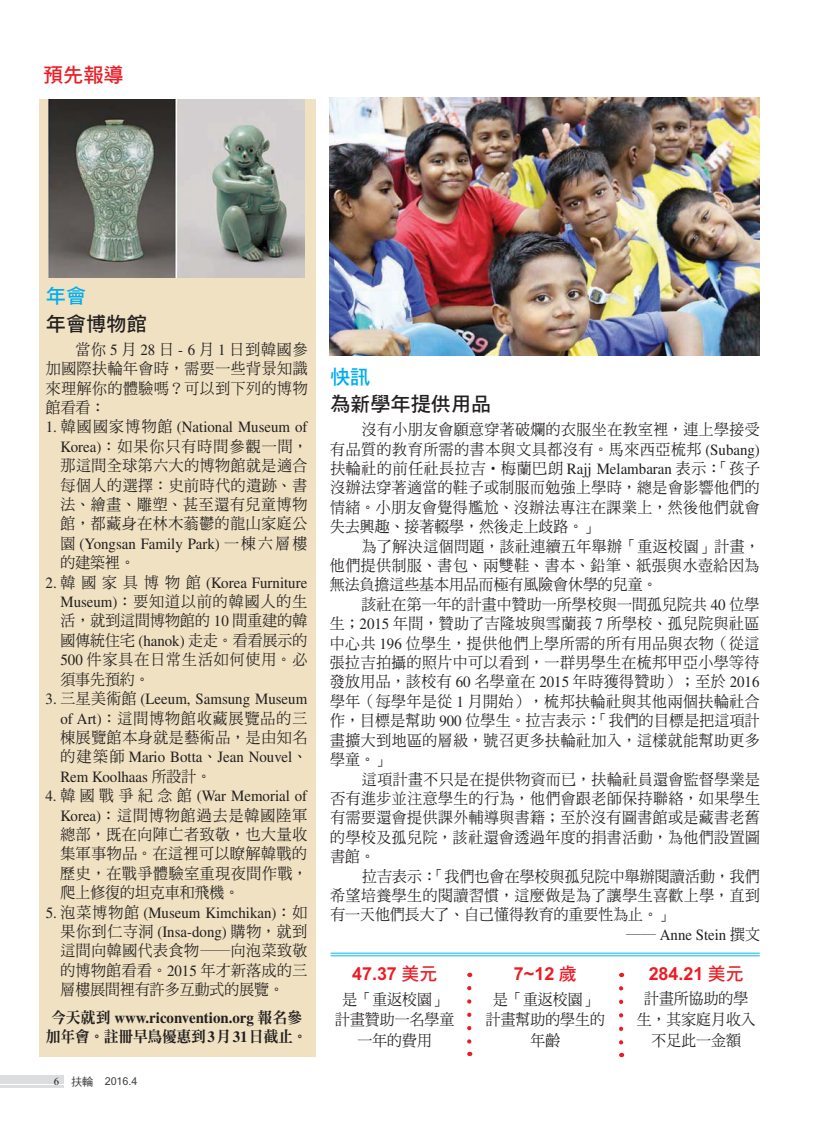
<style>
.page{position:relative;width:830px;height:1148px;background:#fff}
.page>*{position:absolute;margin:0;border:0;box-sizing:border-box;transform-origin:0 0}
.t1{font:20.1px "DF Hei Std W7 E Ten B5 H";color:#231f20}
.t2{font:20.1px "DF Hei Std W7 E Ten B5 H";color:#ed1c24}
.t3{font:20.1px "DF Hei Std W7 E Ten B5 H";color:#00aeef}
.t4{font:700 17.85px "Arial";color:#ed1c24}
.t5{font:15.6px/19.4px "DF Ming Std W5 E Ten B5 H";letter-spacing:.035em;color:#231f20;text-align:justify;scale:.95 1}
.t6{font:15.6px/19.4px "Times LT Std";color:#231f20;scale:.95 1}
.t7{font:15.6px/20.9px "DF Ming Std W5 E Ten B5 H";color:#231f20;text-align:center;scale:.95 1}
.t8{font:700 15.6px "Times LT Std";color:#231f20;scale:.95 1}
.t9{font:15.6px "DF Ming Std W9 E Ten B5 H";letter-spacing:-.025em;color:#231f20;scale:.95 1}
.t10{font:13.5px "Aparajita";color:#231f20}
.t11{font:12px "Latha";color:#404041}
.t12{font:11.25px "DF Hei W5 WIN BF E Ten B5 H";color:#404041}
.s1{font-family:"Times LT Std"}
.s2{font-family:"DF Ming Std W5 E Ten B5 H"}
.s3{font-family:"DF Ming Std W9 E Ten B5 H";font-weight:400}
.s4{font-family:"Times LT Std";font-weight:700}
.s5{font-family:"DF Hei Std W7 E Ten B5 H";font-weight:400}
</style>
<div class="page">
<div style="left:0;top:1075px;width:63px;height:9px;background:#dcddde"></div>
<hr style="left:0;top:1085px;width:63px;height:2px;background:#dcddde">
<div style="left:39px;top:99px;width:277px;height:958px;background:#efe1c2"></div>
<hr style="left:330px;top:952px;width:429px;height:1px;background:#00b9f2">
<hr style="left:330px;top:955px;width:429px;height:1px;background:#00b9f2">
<svg style="left:467px;top:988px;width:4px;height:68px"></svg>
<svg style="left:619px;top:988px;width:4px;height:69px"></svg>
<img style="left:48px;top:100px;width:257px;height:178px">
<img style="left:330px;top:98px;width:429px;height:258px">
<p class="t2" style="left:43px;top:67px;width:82px">預先報導</p>
<p class="t3" style="left:46px;top:288px;width:42px">年會</p>
<p class="t1" style="left:46px;top:316px;width:102px">年會博物館</p>
<p class="t5" style="left:46px;top:341px;width:277px;text-indent:30px">當你<span class="s1">5</span>月<span class="s1">28</span>日<span class="s1">- 6</span>月<span class="s1">1</span>日到韓國參加國際扶輪年會時，需要一些背景知識來理解你的體驗嗎？可以到下列的博物館看看：</p>
<p class="t6" style="left:46px;top:419px;width:277px">1. <span class="s2">韓國國家博物館</span> (National Museum of</p>
<p class="t5" style="left:60px;top:438px;width:261px"><span class="s1">Korea)</span>：如果你只有時間參觀一間，那這間全球第六大的博物館就是適合每個人的選擇：史前時代的遺跡、書法、繪畫、雕塑、甚至還有兒童博物館，都藏身在林木蓊鬱的龍山家庭公</p>
<p class="t6" style="left:60px;top:535px;width:261px"><span class="s2">園</span> (Yongsan Family Park) <span class="s2">一棟六層樓</span></p>
<p class="t5" style="left:60px;top:555px;width:80px">的建築裡。</p>
<p class="t6" style="left:46px;top:574px;width:277px">2. <span class="s2">韓國家具博物館</span> (Korea Furniture</p>
<p class="t5" style="left:60px;top:593px;width:261px"><span class="s1">Museum)</span>：要知道以前的韓國人的生活，就到這間博物館的 <span class="s1">10</span> 間重建的韓國傳統住宅 <span class="s1">(hanok)</span> 走走。看看展示的<span class="s1">500</span> 件家具在日常生活如何使用。必須事先預約。</p>
<p class="t6" style="left:46px;top:691px;width:277px">3. <span class="s2">三星美術館</span> (Leeum, Samsung Museum</p>
<p class="t5" style="left:60px;top:710px;width:261px"><span class="s1">of Art)</span>：這間博物館收藏展覽品的三棟展覽館本身就是藝術品，是由知名</p>
<p class="t6" style="left:60px;top:749px;width:261px"><span class="s2">的建築師</span> Mario Botta<span class="s2">、</span>Jean Nouvel<span class="s2">、<br></span>Rem Koolhaas <span class="s2">所設計。</span></p>
<p class="t6" style="left:46px;top:788px;width:277px">4. <span class="s2">韓國戰爭紀念館</span> (War Memorial of</p>
<p class="t5" style="left:60px;top:807px;width:262px"><span class="s1">Korea)</span>：這間博物館過去是韓國陸軍總部，既在向陣亡者致敬，也大量收集軍事物品。在這裡可以瞭解韓戰的歷史，在戰爭體驗室重現夜間作戰，爬上修復的坦克車和飛機。</p>
<p class="t6" style="left:46px;top:904px;width:277px">5. <span class="s2">泡菜博物館</span> (Museum Kimchikan)<span class="s2">：如</span></p>
<p class="t5" style="left:60px;top:923px;width:261px">果你到仁寺洞 <span class="s1">(Insa-dong)</span> 購物，就到這間向韓國代表食物─向泡菜致敬的博物館看看。<span class="s1">2015</span> 年才新落成的三層樓展間裡有許多互動式的展覽。</p>
<p class="t8" style="left:51px;top:1011px;width:266px"><span class="s3">今天就到</span> www.riconvention.org <span class="s3">報名參</span></p>
<p class="t9" style="left:46px;top:1030px;width:277px">加年會。註冊早鳥優惠到<span class="s4">3</span>月<span class="s4">31</span>日截止。</p>
<p class="t10" style="left:54px;top:1072px;width:7px">6</p>
<p class="t12" style="left:71px;top:1076px;width:13px">׮</p>
<p class="t11" style="left:105px;top:1074px;width:34px">2016.4</p>
<p class="t3" style="left:330px;top:368px;width:42px">快訊</p>
<p class="t1" style="left:330px;top:396px;width:163px">為新學年提供用品</p>
<p class="t5" style="left:330px;top:422px;width:454px;text-indent:32px">沒有小朋友會願意穿著破爛的衣服坐在教室裡，連上學接受有品質的教育所需的書本與文具都沒有。馬來西亞梳邦 <span class="s1">(Subang)</span>扶輪社的前任社長拉吉‧梅蘭巴朗 <span class="s1">Rajj Melambaran</span> 表示：「孩子沒辦法穿著適當的鞋子或制服而勉強上學時，總是會影響他們的情緒。小朋友會覺得尷尬、沒辦法專注在課業上，然後他們就會失去興趣、接著輟學，然後走上歧路。」</p>
<p class="t5" style="left:330px;top:538px;width:454px;text-indent:32px">為了解決這個問題，該社連續五年舉辦「重返校園」計畫，他們提供制服、書包、兩雙鞋、書本、鉛筆、紙張與水壺給因為無法負擔這些基本用品而極有風險會休學的兒童。</p>
<p class="t5" style="left:330px;top:596px;width:454px;text-indent:32px">該社在第一年的計畫中贊助一所學校與一間孤兒院共 <span class="s1">40</span> 位學生；<span class="s1">2015</span> 年間，贊助了吉隆坡與雪蘭莪 <span class="s1">7</span> 所學校、孤兒院與社區中心共 <span class="s1">196</span> 位學生，提供他們上學所需的所有用品與衣物（從這張拉吉拍攝的照片中可以看到，一群男學生在梳邦甲亞小學等待發放用品，該校有 <span class="s1">60</span> 名學童在 <span class="s1">2015</span> 年時獲得贊助）；至於 <span class="s1">2016</span>學年（每學年是從 <span class="s1">1</span> 月開始），梳邦扶輪社與其他兩個扶輪社合作，目標是幫助 <span class="s1">900</span> 位學生。拉吉表示：「我們的目標是把這項計畫擴大到地區的層級，號召更多扶輪社加入，這樣就能幫助更多學童。」</p>
<p class="t5" style="left:330px;top:771px;width:454px;text-indent:32px">這項計畫不只是在提供物資而已，扶輪社員還會監督學業是否有進步並注意學生的行為，他們會跟老師保持聯絡，如果學生有需要還會提供課外輔導與書籍；至於沒有圖書館或是藏書老舊的學校及孤兒院，該社還會透過年度的捐書活動，為他們設置圖書館。</p>
<p class="t5" style="left:330px;top:868px;width:454px;text-indent:32px">拉吉表示：「我們也會在學校與孤兒院中舉辦閱讀活動，我們希望培養學生的閱讀習慣，這麼做是為了讓學生喜歡上學，直到有一天他們長大了、自己懂得教育的重要性為止。」</p>
<p class="t6" style="left:626px;top:926px;width:142px"><span class="s2">──</span> Anne Stein <span class="s2">撰文</span></p>
<p class="t4" style="left:352px;top:963px;width:87px">47.37 <span class="s5">美元</span></p>
<p class="t7" style="left:335px;top:990px;width:127px">是「重返校園」計畫贊助一名學童一年的費用</p>
<p class="t4" style="left:514px;top:963px;width:64px">7~12 <span class="s5">歲</span></p>
<p class="t7" style="left:485px;top:990px;width:127px">是「重返校園」計畫幫助的學生的年齡</p>
<p class="t4" style="left:648px;top:963px;width:97px">284.21 <span class="s5">美元</span></p>
<p class="t7" style="left:636px;top:990px;width:127px">計畫所協助的學生，其家庭月收入不足此一金額</p>
</div>
